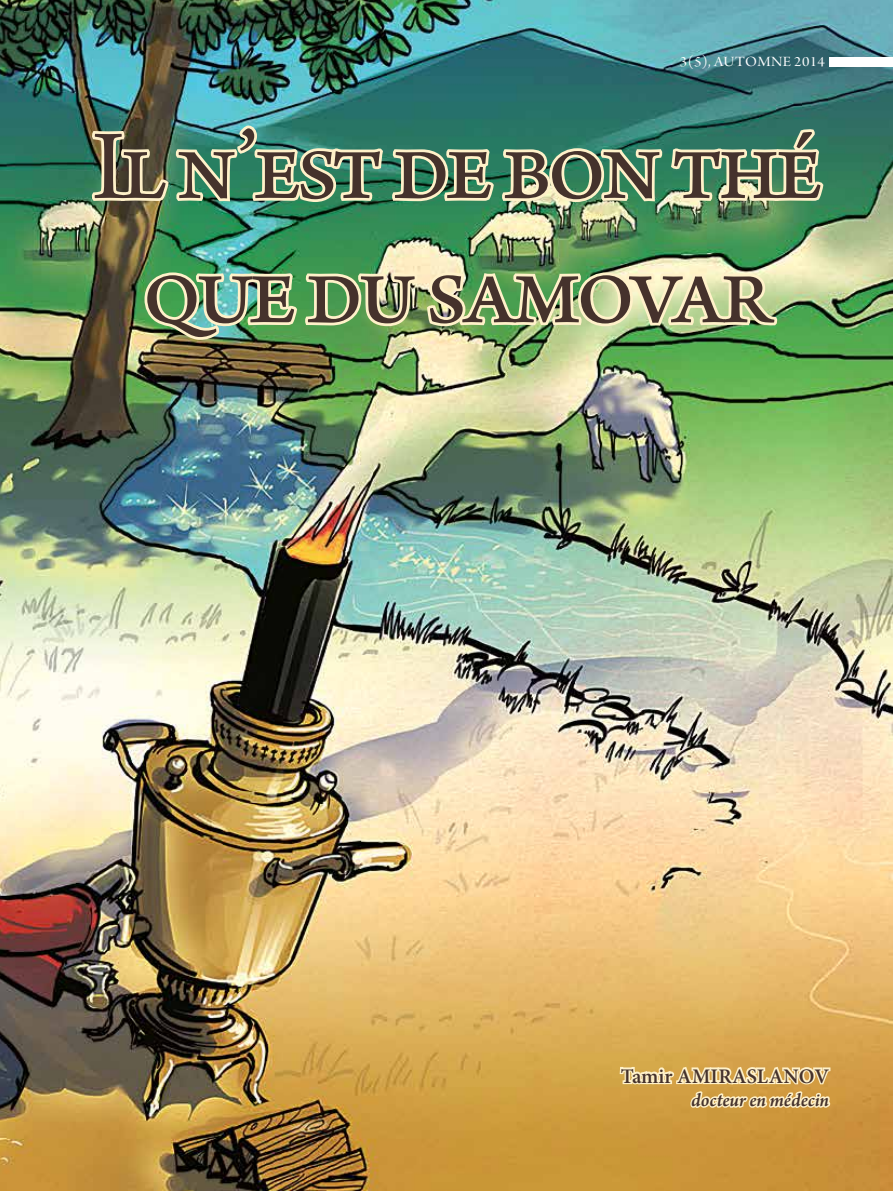
<style>
.page{position:relative;width:893px;height:1191px;background:#fff}
.page>*{position:absolute;margin:0;border:0;box-sizing:border-box;transform-origin:0 0}
.t1{font:103.5px/124.2px "Arno Pro";letter-spacing:-.055em;color:#45322c;text-align:center}
.t2{font:600 20.7px "Minion Pro";color:#45322c}
.t3{font:italic 600 19.5px "Arno Pro";letter-spacing:-.005em;color:#45322c}
.t4{font:15px "Arno Pro Display";letter-spacing:.02em;color:#fff;scale:1.1 1}
</style>
<div class="page">
<img style="left:0;top:0;width:893px;height:1191px">
<img style="left:89px;top:0;width:737px;height:343px">
<svg style="left:618px;top:1040px;width:214px;height:151px;background:#d4a450"></svg>
<div style="left:829px;top:57px;width:64px;height:9px;background:#fff"></div>
<p class="t4" style="left:680px;top:53px;width:133px">3(5), AUTOMNE 2014</p>
<p class="t1" style="left:92px;top:110px;width:732px">Il n’est de bon thé que du samovar</p>
<p class="t2" style="left:621px;top:1061px;width:210px">TAMIR AMIRASLANOV</p>
<p class="t3" style="left:691px;top:1088px;width:140px">docteur en médecin</p>
</div>
